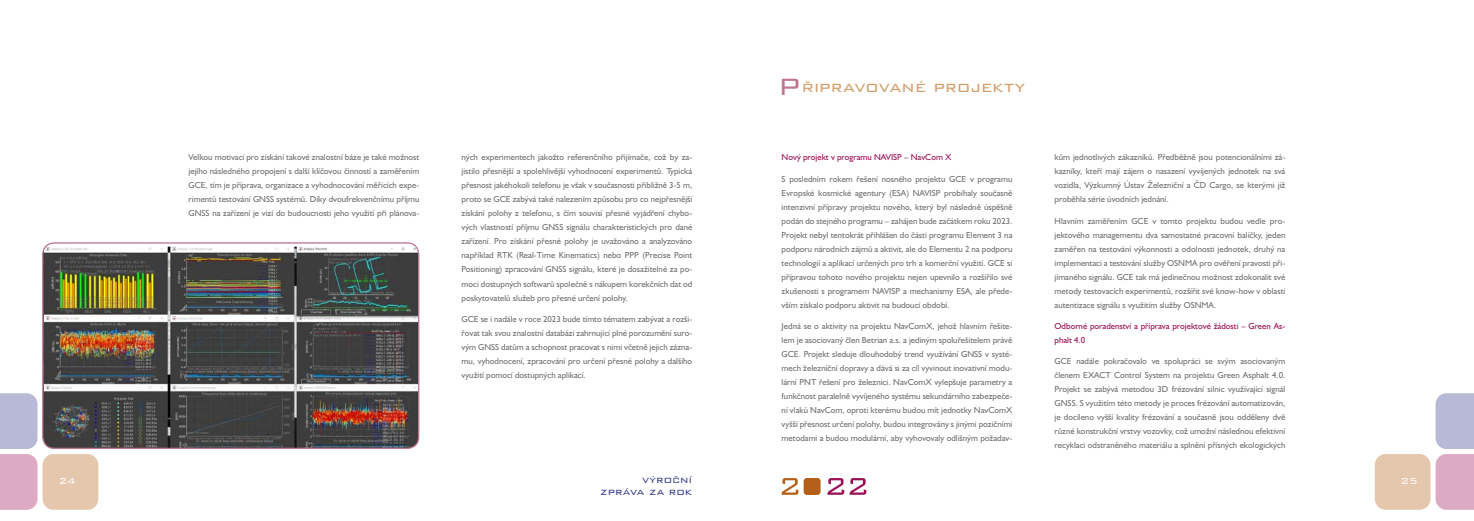
<style>
.page{position:relative;width:1474px;height:521px;background:#fff}
.page>*{position:absolute;margin:0;border:0;box-sizing:border-box;transform-origin:0 0}
.Nadpis{font:19.25px "Bank Gothic AT Light";color:#d29d69}
.t1{font:12.25px/11.4px "Bank Gothic AT Light";color:#35398c;text-align:right}
.t2{font:11.38px "Bank Gothic AT Light";color:#fff}
.hlavny_text{font:8.75px/14px "Humanist 521 AT";color:#707172;text-align:justify}
.podnadpisBarva{font:8.75px/14px "Humanist 521 AT";color:#9b0f55}
.s1{font-size:31.5px;color:#be778e}
</style>
<div class="page">
<div style="left:43px;top:454px;width:55px;height:56px;background:#e5c7ae;border-radius:11px"></div>
<svg style="left:0;top:393px;width:38px;height:117px;background:#ceb8d0"></svg>
<div style="left:1374px;top:454px;width:56px;height:56px;background:#e5c7ae;border-radius:11px"></div>
<svg style="left:1435px;top:393px;width:38px;height:117px;background:#ceb8d0"></svg>
<div style="left:803px;top:478px;width:17px;height:17px;background:#b56018;border-radius:3px"></div>
<svg style="left:781px;top:478px;width:17px;height:17px"></svg>
<svg style="left:827px;top:478px;width:39px;height:17px"></svg>
<img style="left:44px;top:247px;width:375px;height:201px">
<div style="left:42px;top:242px;width:377px;height:207px;border:1px solid #be778e;border-radius:11px"></div>
<p class="hlavny_text" style="left:189px;top:150px;width:232px">Velkou motivací pro získání takové znalostní báze je také možnost jejího následného propojení s další klíčovou činností a zaměřením GCE, tím je příprava, organizace a vyhodnocování měřicích expe&shy;rimentů testování GNSS systémů. Díky dvoufrekvenčnímu příjmu GNSS na zařízení je vizí do budoucnosti jeho využití při plánova-</p>
<p class="hlavny_text" style="left:461px;top:150px;width:232px">ných experimentech jakožto referenčního přijímače, což by za&shy;jistilo přesnější a spolehlivější vyhodnocení experimentů. Typická přesnost jakéhokoli telefonu je však v současnosti přibližně 3-5 m, proto se GCE zabývá také nalezením způsobu pro co nejpřesnější získání polohy z telefonu, s čím souvisí přesné vyjádření chybo&shy;vých vlastností příjmu GNSS signálu charakteristických pro dané zařízení. Pro získání přesné polohy je uvažováno a analyzováno například RTK (Real-Time Kinematics) nebo PPP (Precise Point Positioning) zpracování GNSS signálu, které je dosažitelné za po&shy;moci dostupných softwarů společně s nákupem korekčních dat od poskytovatelů služeb pro přesné určení polohy.</p>
<p class="hlavny_text" style="left:461px;top:312px;width:232px">GCE se i nadále v roce 2023 bude tímto tématem zabývat a rozši&shy;řovat tak svou znalostní databázi zahrnující plné porozumění suro&shy;vým GNSS datům a schopnost pracovat s nimi včetně jejich zázna&shy;mu, vyhodnocení, zpracování pro určení přesné polohy a dalšího využití pomocí dostupných aplikací.</p>
<p class="Nadpis" style="left:778px;top:77px;width:249px"><span class="s1">P</span>řipravované projekty</p>
<p class="podnadpisBarva" style="left:781px;top:150px;width:171px">Nový projekt v programu NAVISP – NavCom X</p>
<p class="hlavny_text" style="left:781px;top:172px;width:232px">S posledním rokem řešení nosného projektu GCE v programu Evropské kosmické agentury (ESA) NAVISP probíhaly současně intenzivní přípravy projektu nového, který byl následně úspěšně podán do stejného programu – zahájen bude začátkem roku 2023.<br>Projekt nebyl tentokrát přihlášen do části programu Element 3 na podporu národních zájmů a aktivit, ale do Elementu 2 na podporu technologií a aplikací určených pro trh a komerční využití. GCE si přípravou tohoto nového projektu nejen upevnilo a rozšířilo své zkušenosti s programem NAVISP a mechanismy ESA, ale přede&shy;vším získalo podporu aktivit na budoucí období.</p>
<p class="hlavny_text" style="left:781px;top:319px;width:232px">Jedná se o aktivity na projektu NavComX, jehož hlavním řešite&shy;lem je asociovaný člen Betrian a.s. a jediným spoluřešitelem právě GCE. Projekt sleduje dlouhodobý trend využívání GNSS v systé&shy;mech železniční dopravy a dává si za cíl vyvinout inovativní modu&shy;lární PNT řešení pro železnici. NavComX vylepšuje parametry a funkčnost paralelně vyvíjeného systému sekundárního zabezpeče&shy;ní vlaků NavCom, oproti kterému budou mít jednotky NavComX vyšší přesnost určení polohy, budou integrovány s jinými pozičními metodami a budou modulární, aby vyhovovaly odlišným požadav-</p>
<p class="hlavny_text" style="left:1054px;top:150px;width:232px">kům jednotlivých zákazníků. Předběžně jsou potencionálními zá&shy;kazníky, kteří mají zájem o nasazení vyvíjených jednotek na svá vozidla, Výzkumný Ústav Železniční a ČD Cargo, se kterými již proběhla série úvodních jednání.</p>
<p class="hlavny_text" style="left:1054px;top:214px;width:232px">Hlavním zaměřením GCE v tomto projektu budou vedle pro&shy;jektového managementu dva samostatné pracovní balíčky, jeden zaměřen na testování výkonnosti a odolnosti jednotek, druhý na implementaci a testování služby OSNMA pro ověření pravosti při&shy;jímaného signálu. GCE tak má jedinečnou možnost zdokonalit své metody testovacích experimentů, rozšířit své know-how v oblasti autentizace signálu s využitím služby OSNMA.</p>
<p class="podnadpisBarva" style="left:1054px;top:319px;width:232px">Odborné poradenství a příprava projektové žádosti – Green As&shy;phalt 4.0</p>
<p class="hlavny_text" style="left:1054px;top:354px;width:232px">GCE nadále pokračovalo ve spolupráci se svým asociovaným členem EXACT Control System na projektu Green Asphalt 4.0.<br>Projekt se zabývá metodou 3D frézování silnic využívající signál GNSS. S využitím této metody je proces frézování automatizován, je docíleno vyšší kvality frézování a současně jsou odděleny dvě různé konstrukční vrstvy vozovky, což umožní následnou efektivní recyklaci odstraněného materiálu a splnění přísných ekologických</p>
<h3 class="t2" style="left:59px;top:476px;width:19px">24</h3>
<h2 class="t1" style="left:600px;top:474px;width:94px">výroční zpráva za rok</h2>
<h3 class="t2" style="left:1400px;top:476px;width:19px">25</h3>
</div>
